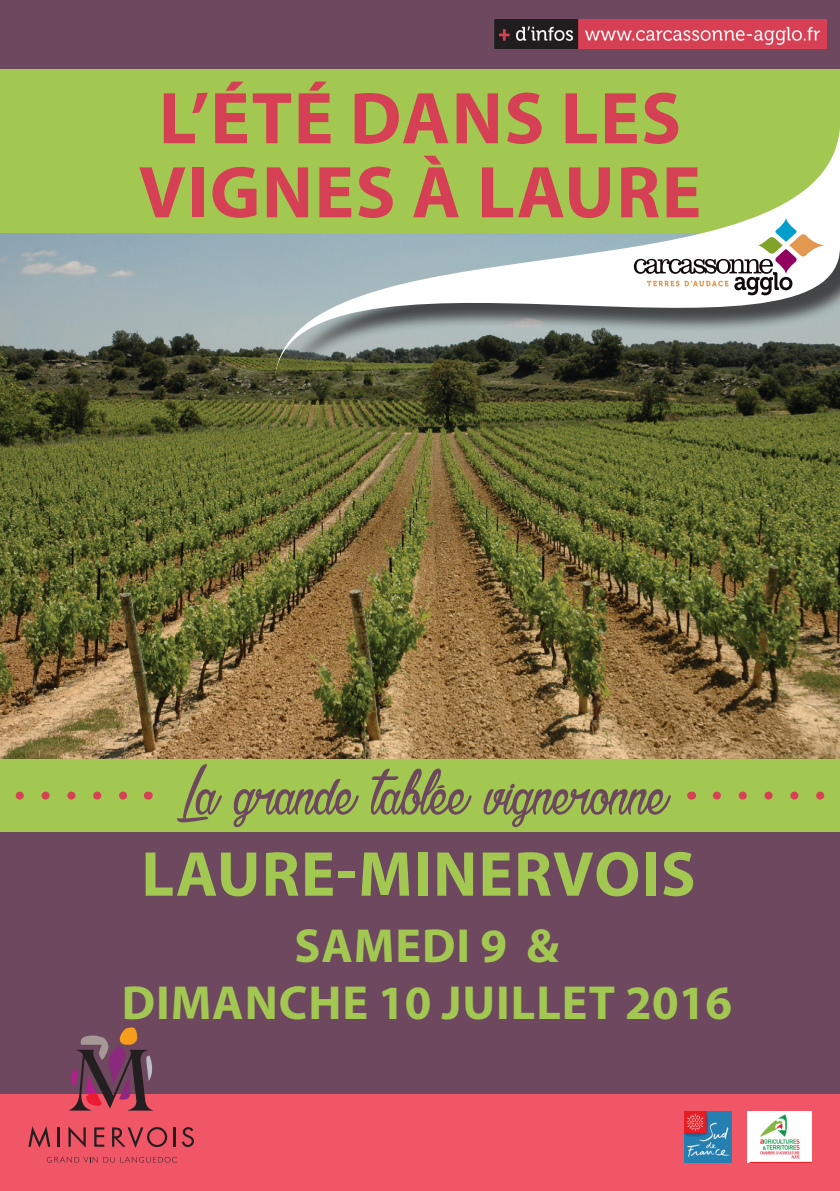
<style>
.page{position:relative;width:840px;height:1191px;background:#fff}
.page>*{position:absolute;margin:0;border:0;box-sizing:border-box;transform-origin:0 0}
.t1{font:700 74px/74px "Myriad Pro";letter-spacing:.02em;color:#d64054}
.t2{font:72px "Agatha Needs Flesh";color:#6d485f}
.t3{font:700 64px "Myriad Pro";letter-spacing:.02em;color:#a3c852}
.t4{font:700 48px/57.6px "Myriad Pro";letter-spacing:.02em;color:#a3c852;text-align:center}
</style>
<div class="page">
<div style="left:0;top:0;width:839px;height:1191px;background:#6d485f"></div>
<div style="left:0;top:1094px;width:839px;height:97px;background:#f05666"></div>
<img style="left:494px;top:20px;width:332px;height:29px">
<div style="left:0;top:69px;width:839px;height:171px;background:#a3c852"></div>
<img style="left:0;top:233px;width:839px;height:527px">
<div style="left:279px;top:134px;width:560px;height:272px;background:#231f20;opacity:.75"></div>
<svg style="left:274px;top:134px;width:565px;height:255px"></svg>
<svg style="left:633px;top:217px;width:191px;height:78px;background:#cfd1c3"></svg>
<div style="left:0;top:760px;width:839px;height:72px;background:#a3c852"></div>
<svg style="left:20px;top:791px;width:108px;height:8px"></svg>
<svg style="left:716px;top:791px;width:109px;height:8px"></svg>
<img style="left:747px;top:1111px;width:64px;height:51px">
<img style="left:684px;top:1111px;width:47px;height:51px">
<svg style="left:47px;top:1156px;width:130px;height:6px"></svg>
<svg style="left:28px;top:1126px;width:22px;height:21px"></svg>
<svg style="left:58px;top:1127px;width:2px;height:19px"></svg>
<svg style="left:68px;top:1126px;width:18px;height:21px"></svg>
<svg style="left:94px;top:1127px;width:10px;height:19px"></svg>
<svg style="left:112px;top:1127px;width:55px;height:21px"></svg>
<hr style="left:173px;top:1127px;width:3px;height:19px;background:#231f20">
<svg style="left:182px;top:1127px;width:12px;height:20px"></svg>
<svg style="left:70px;top:1027px;width:83px;height:83px"></svg>
<h1 class="t1" style="left:139px;top:79px;width:563px">L’ÉTÉ DANS LES<br>VIGNES À LAURE</h1>
<h2 class="t2" style="left:183px;top:757px;width:485px">La grande tablée vigneronne</h2>
<h3 class="t3" style="left:141px;top:832px;width:555px">LAURE-MINERVOIS</h3>
<p class="t4" style="left:122px;top:915px;width:611px">SAMEDI 9 &amp;<br>DIMANCHE 10 JUILLET 2016</p>
</div>
